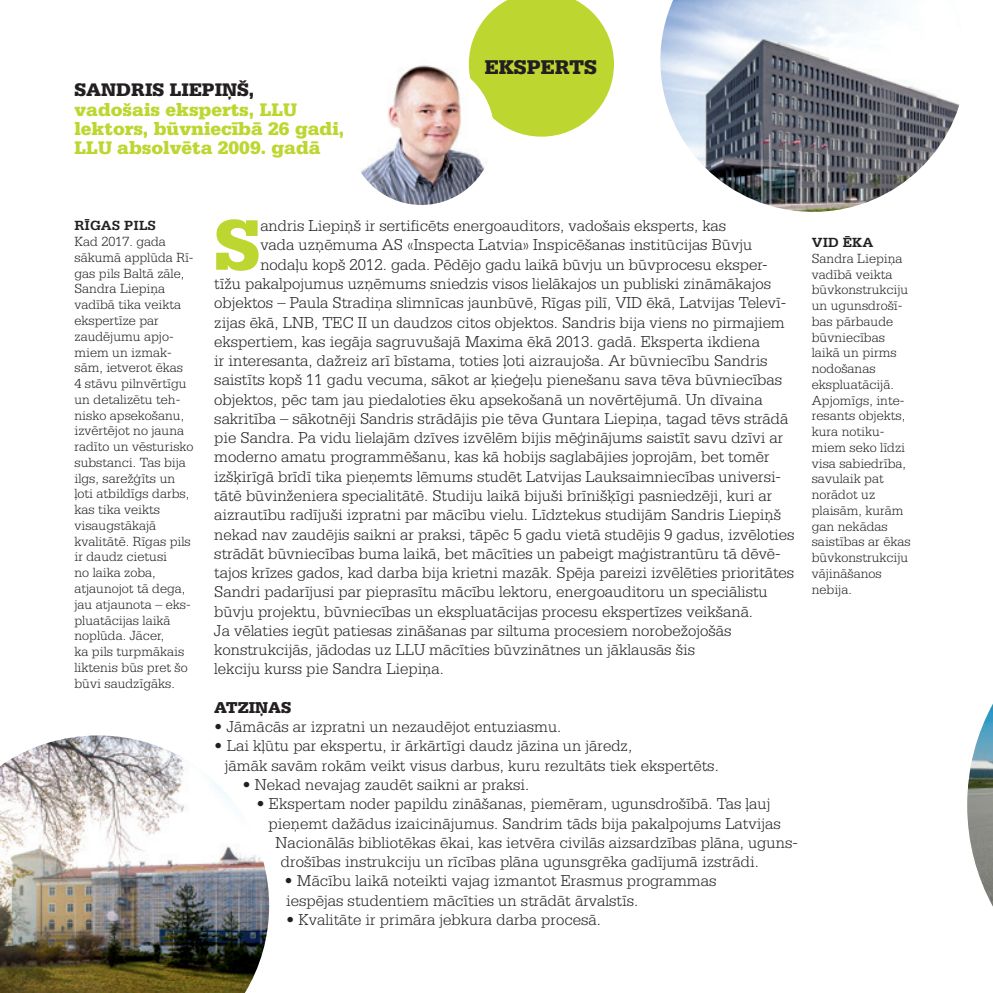
<style>
.page{position:relative;width:993px;height:993px;background:#fff}
.page>*{position:absolute;margin:0;border:0;box-sizing:border-box;transform-origin:0 0}
.t1{font:900 75.42px "Serifa CE";color:#bed630}
.t2{font:900 21px "Serifa CE";color:#231f20}
.t3{font:900 19.25px/19.2px "Serifa CE";color:#bed630}
.t4{font:900 19.25px "Serifa CE";color:#231f20}
.t5{font:300 16.62px/19.2px "Serifa CE";color:#231f20}
.t6{font:900 16.62px "Serifa CE";color:#231f20}
.t7{font:300 14px/15.8px "Serifa CE";color:#231f20}
.t8{font:700 14px "Serifa CE";letter-spacing:.11em;color:#231f20}
</style>
<div class="page">
<img style="left:967px;top:705px;width:25px;height:200px">
<img style="left:0;top:735px;width:269px;height:257px">
<svg style="left:468px;top:0;width:145px;height:137px;background:#c7dc4f"></svg>
<img style="left:349px;top:60px;width:145px;height:145px;border-radius:73px">
<img style="left:660px;top:0;width:300px;height:212px">
<p class="t4" style="left:74px;top:79px;width:181px">Sandris Liepiņš,</p>
<p class="t3" style="left:74px;top:99px;width:271px">vadošais eksperts, LLU lektors, būvniecībā 26 gadi,<br>LLU absolvēta 2009. gadā</p>
<p class="t2" style="left:484px;top:55px;width:113px">EKSPERTS</p>
<p class="t8" style="left:74px;top:217px;width:83px">RĪGAS PILS</p>
<p class="t7" style="left:74px;top:233px;width:120px">Kad 2017. gada sākumā applūda Rī&shy;gas pils Baltā zāle,<br>Sandra Liepiņa vadībā tika veikta ekspertīze par zaudējumu apjo&shy;miem un izmak&shy;sām, ietverot ēkas<br>4 stāvu pilnvērtīgu un detalizētu teh&shy;nisko apsekošanu, izvērtējot no jauna radīto un vēsturisko substanci. Tas bija ilgs, sarežģīts un ļoti atbildīgs darbs, kas tika veikts visaugstākajā kvalitātē. Rīgas pils ir daudz cietusi<br>no laika zoba, atjaunojot tā dega, jau atjaunota – eks&shy;pluatācijas laikā noplūda. Jācer,<br>ka pils turpmākais liktenis būs pret šo būvi saudzīgāks.</p>
<h1 class="t1" style="left:214px;top:200px;width:44px">S</h1>
<p class="t5" style="left:260px;top:215px;width:467px">andris Liepiņš ir sertificēts energoauditors, vadošais eksperts, kas</p>
<p class="t5" style="left:260px;top:235px;width:493px">vada uzņēmuma AS «Inspecta Latvia» Inspicēšanas institūcijas Būvju</p>
<p class="t5" style="left:260px;top:254px;width:509px">nodaļu kopš 2012. gada. Pēdējo gadu laikā būvju un būvprocesu eksper-</p>
<p class="t5" style="left:214px;top:273px;width:558px">tīžu pakalpojumus uzņēmums sniedzis visos lielākajos un publiski zināmākajos</p>
<p class="t5" style="left:214px;top:292px;width:573px">objektos – Paula Stradiņa slimnīcas jaunbūvē, Rīgas pilī, VID ēkā, Latvijas Televī-</p>
<p class="t5" style="left:214px;top:312px;width:572px">zijas ēkā, LNB, TEC II un daudzos citos objektos. Sandris bija viens no pirmajiem</p>
<p class="t5" style="left:214px;top:331px;width:547px">ekspertiem, kas iegāja sagruvušajā Maxima ēkā 2013. gadā. Eksperta ikdiena</p>
<p class="t5" style="left:214px;top:350px;width:554px">ir interesanta, dažreiz arī bīstama, toties ļoti aizraujoša. Ar būvniecību Sandris</p>
<p class="t5" style="left:214px;top:369px;width:569px">saistīts kopš 11 gadu vecuma, sākot ar ķieģeļu pienešanu sava tēva būvniecības</p>
<p class="t5" style="left:214px;top:389px;width:550px">objektos, pēc tam jau piedaloties ēku apsekošanā un novērtējumā. Un dīvaina</p>
<p class="t5" style="left:214px;top:408px;width:575px">sakritība – sākotnēji Sandris strādājis pie tēva Guntara Liepiņa, tagad tēvs strādā</p>
<p class="t5" style="left:214px;top:427px;width:570px">pie Sandra. Pa vidu lielajām dzīves izvēlēm bijis mēģinājums saistīt savu dzīvi ar</p>
<p class="t5" style="left:214px;top:446px;width:556px">moderno amatu programmēšanu, kas kā hobijs saglabājies joprojām, bet tomēr</p>
<p class="t5" style="left:214px;top:466px;width:568px">izšķirīgā brīdī tika pieņemts lēmums studēt Latvijas Lauksaimniecības universi-</p>
<p class="t5" style="left:214px;top:485px;width:559px">tātē būvinženiera specialitātē. Studiju laikā bijuši brīnišķīgi pasniedzēji, kuri ar</p>
<p class="t5" style="left:214px;top:504px;width:568px">aizrautību radījuši izpratni par mācību vielu. Līdztekus studijām Sandris Liepiņš</p>
<p class="t5" style="left:214px;top:523px;width:581px">nekad nav zaudējis saikni ar praksi, tāpēc 5 gadu vietā studējis 9 gadus, izvēloties</p>
<p class="t5" style="left:214px;top:543px;width:567px">strādāt būvniecības buma laikā, bet mācīties un pabeigt maģistrantūru tā dēvē-</p>
<p class="t5" style="left:214px;top:562px;width:581px">tajos krīzes gados, kad darba bija krietni mazāk. Spēja pareizi izvēlēties prioritātes</p>
<p class="t5" style="left:214px;top:581px;width:555px">Sandri padarījusi par pieprasītu mācību lektoru, energoauditoru un speciālistu</p>
<p class="t5" style="left:214px;top:600px;width:540px">būvju projektu, būvniecības un ekspluatācijas procesu ekspertīzes veikšanā.</p>
<p class="t5" style="left:214px;top:620px;width:518px">Ja vēlaties iegūt patiesas zināšanas par siltuma procesiem norobežojošās</p>
<p class="t5" style="left:214px;top:639px;width:482px">konstrukcijās, jādodas uz LLU mācīties būvzinātnes un jāklausās šis</p>
<p class="t5" style="left:214px;top:658px;width:231px">lekciju kurss pie Sandra Liepiņa.</p>
<p class="t6" style="left:214px;top:697px;width:78px">Atziņas</p>
<p class="t5" style="left:214px;top:716px;width:348px">• Jāmācās ar izpratni un nezaudējot entuziasmu.</p>
<p class="t5" style="left:225px;top:735px;width:495px;text-indent:-11px">• Lai kļūtu par ekspertu, ir ārkārtīgi daudz jāzina un jāredz,<br>jāmāk savām rokām veikt visus darbus, kuru rezultāts tiek ekspertēts.</p>
<p class="t5" style="left:242px;top:774px;width:288px">• Nekad nevajag zaudēt saikni ar praksi.</p>
<p class="t5" style="left:256px;top:793px;width:515px">• Ekspertam noder papildu zināšanas, piemēram, ugunsdrošībā. Tas ļauj</p>
<p class="t5" style="left:268px;top:812px;width:513px">pieņemt dažādus izaicinājumus. Sandrim tāds bija pakalpojums Latvijas</p>
<p class="t5" style="left:275px;top:832px;width:523px">Nacionālās bibliotēkas ēkai, kas ietvēra civilās aizsardzības plāna, uguns-</p>
<p class="t5" style="left:281px;top:851px;width:479px">drošības instrukciju un rīcības plāna ugunsgrēka gadījumā izstrādi.</p>
<p class="t5" style="left:284px;top:870px;width:433px">• Mācību laikā noteikti vajag izmantot Erasmus programmas iespējas studentiem mācīties un strādāt ārvalstīs.</p>
<p class="t5" style="left:286px;top:909px;width:316px">• Kvalitāte ir primāra jebkura darba procesā.</p>
<p class="t8" style="left:811px;top:234px;width:60px">VID ĒKA</p>
<p class="t7" style="left:811px;top:250px;width:100px">Sandra Liepiņa vadībā veikta būvkonstrukciju un ugunsdrošī&shy;bas pārbaude būvniecības laikā un pirms nodošanas ekspluatācijā.<br>Apjomīgs, inte&shy;resants objekts, kura notiku&shy;miem seko līdzi visa sabiedrība, savulaik pat norādot uz plaisām, kurām gan nekādas saistības ar ēkas būvkonstrukciju vājināšanos nebija.</p>
</div>
